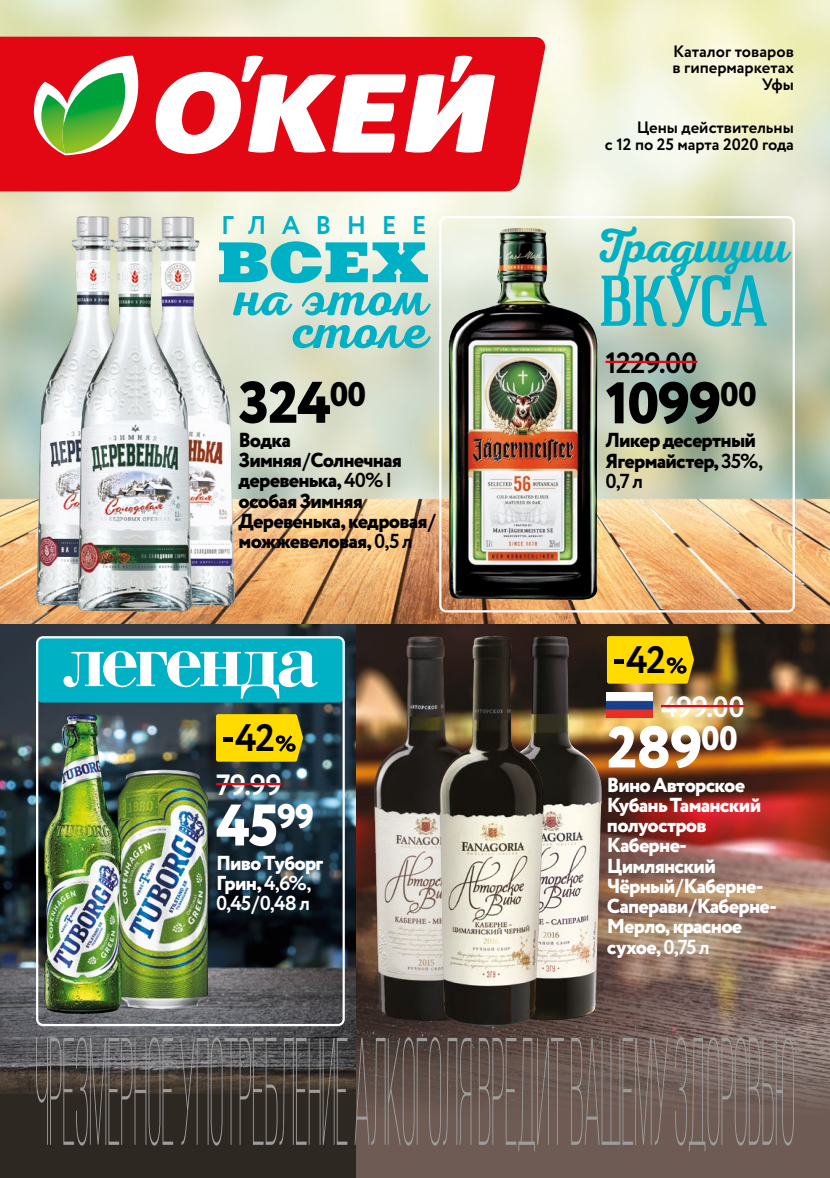
<style>
.page{position:relative;width:830px;height:1178px;background:#fff}
.page>*{position:absolute;margin:0;border:0;box-sizing:border-box;transform-origin:0 0}
.t1{font:500 79.5px "Hagin Caps";letter-spacing:-.055em;color:#00b0c5}
.t2{font:700 78.3px "Bodoni";letter-spacing:-.045em;color:#fff}
.t3{font:800 58.5px "Circe";letter-spacing:-.025em;color:#000}
.t4{font:800 58.5px "Circe";color:#fff}
.t5{font:700 56.85px "Xenia Extended";color:#00b0c5}
.t6{font:600 53.1px "Nexa Script";color:#00b0c5}
.t7{font:600 48.45px "Nexa Script";letter-spacing:-.03em;color:#00b0c5}
.t8{font:700 38.25px "Circe";color:#000}
.t9{font:700 29.25px "Circe";letter-spacing:-.02em;color:#fff}
.t10{font:700 29.25px "Circe";letter-spacing:-.03em;color:#000}
.t11{font:700 25.65px "Circe";letter-spacing:.6em;color:#00b0c5}
.t12{font:800 20.25px/20.2px "Circe";letter-spacing:-.04em;color:#fff}
.t13{font:800 20.25px/20.2px "Circe";letter-spacing:-.04em;color:#000}
.t14{font:700 16.5px/16.5px "Circe";color:#000;text-align:right}
.s1{font-weight:700}
</style>
<div class="page">
<img style="left:0;top:0;width:829px;height:624px">
<div style="left:0;top:624px;width:356px;height:554px;background:#2e2823"></div>
<img style="left:0;top:624px;width:356px;height:470px">
<div style="left:356px;top:624px;width:473px;height:554px;background:#6e5c54"></div>
<img style="left:356px;top:624px;width:473px;height:495px">
<div style="left:36px;top:636px;width:308px;height:66px;background:#00b0c5;border-radius:6px"></div>
<div style="left:36px;top:636px;width:308px;height:390px;border:2px solid #fff;border-radius:6px"></div>
<div style="left:439px;top:216px;width:355px;height:396px;border:2px solid #fff;border-radius:6px"></div>
<img style="left:36px;top:216px;width:40px;height:390px">
<img style="left:192px;top:216px;width:43px;height:391px">
<img style="left:76px;top:216px;width:116px;height:396px">
<img style="left:374px;top:636px;width:65px;height:384px">
<img style="left:543px;top:636px;width:58px;height:384px">
<img style="left:439px;top:636px;width:104px;height:390px">
<hr style="left:660px;top:705px;width:84px;height:2px;background:#e30613">
<svg style="left:606px;top:636px;width:87px;height:48px;background:#e9c801"></svg>
<img style="left:606px;top:693px;width:45px;height:24px">
<img style="left:121px;top:769px;width:87px;height:240px">
<hr style="left:216px;top:783px;width:65px;height:2px;background:#e30613">
<svg style="left:216px;top:714px;width:87px;height:48px;background:#e8c802"></svg>
<img style="left:44px;top:714px;width:77px;height:300px">
<img style="left:448px;top:228px;width:149px;height:374px">
<hr style="left:605px;top:361px;width:92px;height:2px;background:#e30613">
<div style="left:0;top:37px;width:546px;height:154px;background:#e30613"></div>
<svg style="left:36px;top:1037px;width:757px;height:114px"></svg>
<svg style="left:33px;top:54px;width:105px;height:101px"></svg>
<svg style="left:155px;top:56px;width:339px;height:98px"></svg>
<p class="t11" style="left:221px;top:208px;width:207px">ГЛАВНЕЕ</p>
<h3 class="t5" style="left:217px;top:229px;width:214px">ВСЕХ</h3>
<h3 class="t6" style="left:235px;top:266px;width:194px">на этом</h3>
<h3 class="t6" style="left:292px;top:298px;width:137px">столе</h3>
<h3 class="t3" style="left:238px;top:363px;width:129px">324<sup>00</sup></h3>
<p class="t13" style="left:238px;top:431px;width:198px">Водка<br>Зимняя<span class="s1">/</span>Солнечная деревенька, <span class="s1">40%| </span>особая Зимняя<br>Деревенька, кедровая<span class="s1">/ </span>можжевеловая, <span class="s1">0,5 л</span></p>
<h2 class="t2" style="left:63px;top:612px;width:256px">легенда</h2>
<h3 class="t8" style="left:235px;top:713px;width:42px">42</h3>
<h3 class="t9" style="left:216px;top:766px;width:67px">79.99</h3>
<h3 class="t4" style="left:216px;top:786px;width:100px">45<sup>99</sup></h3>
<p class="t12" style="left:216px;top:854px;width:109px">Пиво Туборг<br>Грин, <span class="s1">4,6%,<br>0,45 / 0,48 л</span></p>
<p class="t14" style="left:672px;top:44px;width:123px">Каталог товаров в гипермаркетах<br>Уфы</p>
<p class="t14" style="left:604px;top:120px;width:190px">Цены действительны<br>с 12 по 25 марта 2020 года</p>
<h3 class="t7" style="left:594px;top:217px;width:195px">Традиции</h3>
<h1 class="t1" style="left:597px;top:256px;width:171px">вкуса</h1>
<h3 class="t10" style="left:605px;top:343px;width:93px">1229.00</h3>
<h3 class="t3" style="left:605px;top:364px;width:152px">1099<sup>00</sup></h3>
<p class="t13" style="left:605px;top:431px;width:159px">Ликер десертный<br>Ягермайстер, <span class="s1">35%,<br>0,7 л</span></p>
<h3 class="t8" style="left:625px;top:635px;width:42px">42</h3>
<h3 class="t9" style="left:660px;top:688px;width:85px">499.00</h3>
<h3 class="t4" style="left:606px;top:708px;width:132px">289<sup>00</sup></h3>
<p class="t12" style="left:606px;top:776px;width:171px">Вино Авторское<br>Кубань Таманский полуостров<br>Каберне-<br>Цимлянский<br>Чёрный<span class="s1">/</span>Каберне-<br>Саперави<span class="s1">/</span>Каберне-<br>Мерло, красное сухое, <span class="s1">0,75 л</span></p>
</div>
